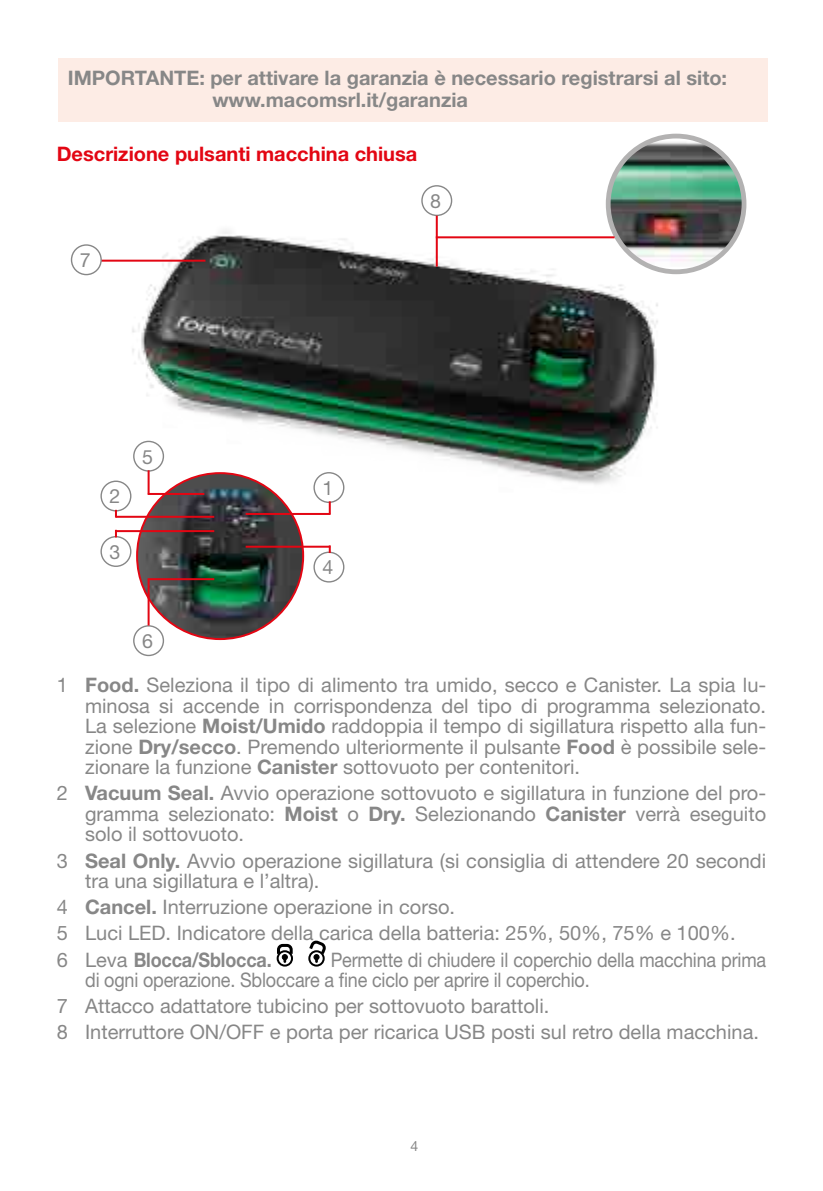
<style>
.page{position:relative;width:823px;height:1191px;background:#fff}
.page>*{position:absolute;margin:0;border:0;box-sizing:border-box;transform-origin:0 0}
.t1{font:20px/20.4px "Helvetica Neue";color:#878787}
.t2{font:20px/20.4px "Helvetica Neue";color:#878787;scale:.9 1}
.t3{font:700 20px/22px "Helvetica Neue";color:#878787}
.t4{font:700 20px "Helvetica Neue";color:#e30613}
.t5{font:19.6px "Helvetica Neue";color:#878787}
.t6{font:14px "Helvetica Neue";color:#878787}
.s1{font-weight:700}
</style>
<div class="page">
<div style="left:276px;top:950px;width:17px;height:16px;border:2px solid #000;border-radius:50%"></div>
<svg style="left:276px;top:943px;width:17px;height:18px"></svg>
<div style="left:308px;top:950px;width:16px;height:16px;border:2px solid #000;border-radius:50%"></div>
<svg style="left:308px;top:940px;width:18px;height:21px"></svg>
<img style="left:114px;top:189px;width:574px;height:319px">
<hr style="left:101px;top:260px;width:104px;height:2px;background:#e30613">
<div style="left:71px;top:244px;width:31px;height:31px;border:1px solid #878787;border-radius:50%"></div>
<div style="left:133px;top:441px;width:31px;height:31px;border:1px solid #878787;border-radius:50%"></div>
<div style="left:100px;top:480px;width:31px;height:31px;border:1px solid #878787;border-radius:50%"></div>
<div style="left:313px;top:472px;width:31px;height:31px;border:1px solid #878787;border-radius:50%"></div>
<div style="left:100px;top:536px;width:31px;height:31px;border:1px solid #878787;border-radius:50%"></div>
<div style="left:313px;top:551px;width:31px;height:31px;border:1px solid #878787;border-radius:50%"></div>
<div style="left:133px;top:625px;width:31px;height:31px;border:1px solid #878787;border-radius:50%"></div>
<hr style="left:147px;top:470px;width:2px;height:23px;background:#e30613">
<svg style="left:328px;top:545px;width:2px;height:8px"></svg>
<svg style="left:115px;top:510px;width:2px;height:6px"></svg>
<svg style="left:328px;top:501px;width:2px;height:12px"></svg>
<div style="left:58px;top:58px;width:708px;height:63px;background:#fdece5"></div>
<img style="left:608px;top:136px;width:135px;height:131px">
<div style="left:605px;top:134px;width:141px;height:140px;border:5px solid #b3b2b2;border-radius:50%"></div>
<div style="left:421px;top:185px;width:31px;height:31px;border:1px solid #878787;border-radius:50%"></div>
<hr style="left:435px;top:216px;width:2px;height:51px;background:#e30613">
<hr style="left:435px;top:236px;width:179px;height:2px;background:#e30613">
<img style="left:137px;top:473px;width:166px;height:166px;border-radius:83px">
<hr style="left:147px;top:493px;width:57px;height:2px;background:#e30613">
<hr style="left:115px;top:516px;width:99px;height:2px;background:#e30613">
<hr style="left:245px;top:513px;width:85px;height:2px;background:#e30613">
<hr style="left:115px;top:530px;width:99px;height:2px;background:#e30613">
<hr style="left:245px;top:546px;width:85px;height:2px;background:#e30613">
<hr style="left:147px;top:578px;width:67px;height:2px;background:#e30613">
<hr style="left:147px;top:579px;width:2px;height:46px;background:#e30613">
<p class="t3" style="left:212px;top:67px;width:516px;text-indent:-144px">IMPORTANTE: per attivare la garanzia è necessario registrarsi al sito: www.macomsrl.it/garanzia</p>
<p class="t4" style="left:57px;top:142px;width:362px">Descrizione pulsanti macchina chiusa</p>
<p class="t5" style="left:430px;top:189px;width:12px">8</p>
<p class="t5" style="left:80px;top:248px;width:12px">7</p>
<p class="t5" style="left:109px;top:485px;width:12px">2</p>
<p class="t5" style="left:109px;top:540px;width:12px">3</p>
<p class="t5" style="left:142px;top:445px;width:12px">5</p>
<p class="t5" style="left:142px;top:629px;width:12px">6</p>
<p class="t5" style="left:322px;top:476px;width:12px">1</p>
<p class="t5" style="left:322px;top:556px;width:12px">4</p>
<p class="t1" style="left:85px;top:674px;width:682px;text-align:justify;text-indent:-28px">1 <span class="s1">Food.</span> Seleziona il tipo di alimento tra umido, secco e Canister. La spia lu&shy;minosa si accende in corrispondenza del tipo di programma selezionato.<br>La selezione <span class="s1">Moist/Umido</span> raddoppia il tempo di sigillatura rispetto alla fun&shy;zione <span class="s1">Dry/secco</span>. Premendo ulteriormente il pulsante <span class="s1">Food</span> è possibile sele&shy;zionare la funzione <span class="s1">Canister</span> sottovuoto per contenitori.</p>
<p class="t1" style="left:85px;top:782px;width:682px;text-align:justify;text-indent:-28px">2 <span class="s1">Vacuum Seal.</span> Avvio operazione sottovuoto e sigillatura in funzione del pro&shy;gramma selezionato: <span class="s1">Moist</span> o <span class="s1">Dry.</span> Selezionando <span class="s1">Canister</span> verrà eseguito solo il sottovuoto.</p>
<p class="t1" style="left:85px;top:850px;width:682px;text-indent:-28px">3 <span class="s1">Seal Only.</span> Avvio operazione sigillatura (si consiglia di attendere 20 secondi tra una sigillatura e l’altra).</p>
<p class="t1" style="left:57px;top:893px;width:680px;line-height:26.2px">4 <span class="s1">Cancel.</span> Interruzione operazione in corso.<br>5 Luci LED. Indicatore della carica della batteria: 25%, 50%, 75% e 100%.<br>6 Leva <span class="s1">Blocca/Sblocca.</span></p>
<p class="t2" style="left:85px;top:949px;width:757px;text-indent:245px">Permette di chiudere il coperchio della macchina prima di ogni operazione. Sbloccare a fine ciclo per aprire il coperchio.</p>
<p class="t1" style="left:57px;top:992px;width:703px;line-height:26.2px">7 Attacco adattatore tubicino per sottovuoto barattoli.<br>8 Interruttore ON/OFF e porta per ricarica USB posti sul retro della macchina.</p>
<p class="t6" style="left:410px;top:1137px;width:9px">4</p>
</div>
